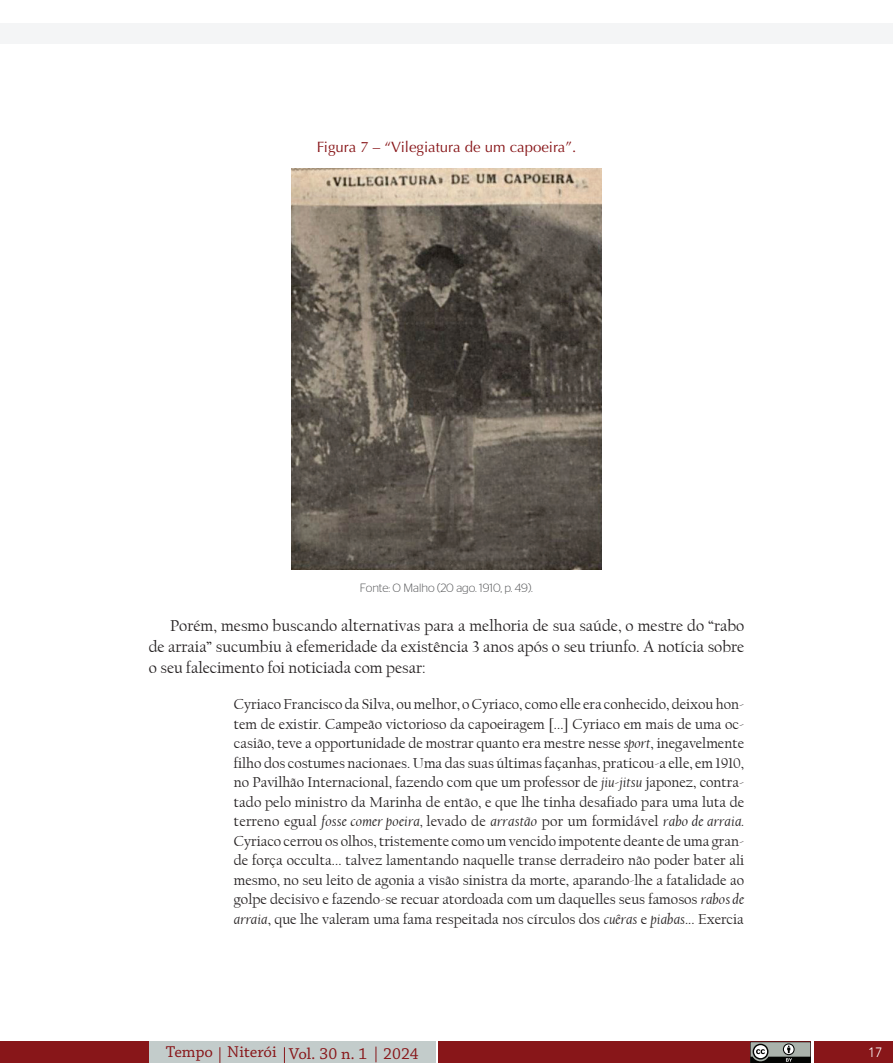
<style>
.page{position:relative;width:893px;height:1063px;background:#fff}
.page>*{position:absolute;margin:0;border:0;box-sizing:border-box;transform-origin:0 0}
.t1{font:16.5px/21px "Californian FB";color:#231f20;text-align:justify}
.t2{font:16.5px "Chaparral Pro Capt";color:#881619}
.t3{font:15px/19.5px "Californian FB";color:#231f20;text-align:justify}
.t4{font:15px "Optima";color:#881619}
.t5{font:300 13.5px "Avenir";color:#fff}
.t6{font:300 12px "Stag Sans Round";color:#57585a}
.s1{font-style:italic}
</style>
<div class="page">
<div style="left:0;top:23px;width:893px;height:20px;background:#f4f5f6"></div>
<div style="left:438px;top:1042px;width:372px;height:21px;background:#881619"></div>
<div style="left:0;top:1042px;width:149px;height:21px;background:#881619"></div>
<div style="left:149px;top:1042px;width:286px;height:21px;background:#c3cccb"></div>
<div style="left:814px;top:1042px;width:79px;height:21px;background:#881619"></div>
<svg style="left:750px;top:1042px;width:61px;height:21px"></svg>
<svg style="left:220px;top:1047px;width:1px;height:16px"></svg>
<svg style="left:284px;top:1047px;width:1px;height:16px"></svg>
<svg style="left:376px;top:1047px;width:1px;height:15px"></svg>
<img style="left:291px;top:169px;width:311px;height:401px">
<p class="t4" style="left:317px;top:138px;width:261px">Figura 7 – “Vilegiatura de um capoeira”.</p>
<p class="t6" style="left:360px;top:581px;width:174px">Fonte: O Malho (20 ago. 1910, p. 49).</p>
<p class="t1" style="left:149px;top:615px;width:597px;text-indent:21px">Porém, mesmo buscando alternativas para a melhoria de sua saúde, o mestre do “rabo de arraia” sucumbiu à efemeridade da existência 3 anos após o seu triunfo. A notícia sobre o seu falecimento foi noticiada com pesar:</p>
<p class="t3" style="left:234px;top:695px;width:512px">Cyriaco Francisco da Silva, ou melhor, o Cyriaco, como elle era conhecido, deixou hon&shy;tem de existir. Campeão victorioso da capoeiragem [...] Cyriaco em mais de uma oc&shy;casião, teve a opportunidade de mostrar quanto era mestre nesse <span class="s1">sport</span>, inegavelmente filho dos costumes nacionaes. Uma das suas últimas façanhas, praticou-a elle, em 1910, no Pavilhão Internacional, fazendo com que um professor de <span class="s1">jiu-jitsu</span> japonez, contra&shy;tado pelo ministro da Marinha de então, e que lhe tinha desafiado para uma luta de terreno egual <span class="s1">fosse comer poeira,</span> levado de <span class="s1">arrastão</span> por um formidável <span class="s1">rabo de arraia.<br></span>Cyriaco cerrou os olhos, tristemente como um vencido impotente deante de uma gran&shy;de força occulta... talvez lamentando naquelle transe derradeiro não poder bater ali mesmo, no seu leito de agonia a visão sinistra da morte, aparando-lhe a fatalidade ao golpe decisivo e fazendo-se recuar atordoada com um daquelles seus famosos <span class="s1">rabos de arraia</span>, que lhe valeram uma fama respeitada nos círculos dos <span class="s1">cuêras</span> e <span class="s1">piabas</span>... Exercia</p>
<p class="t2" style="left:166px;top:1044px;width:255px">Tempo Niterói Vol. 30 n. 1 2024</p>
<p class="t5" style="left:868px;top:1044px;width:16px">17</p>
</div>
